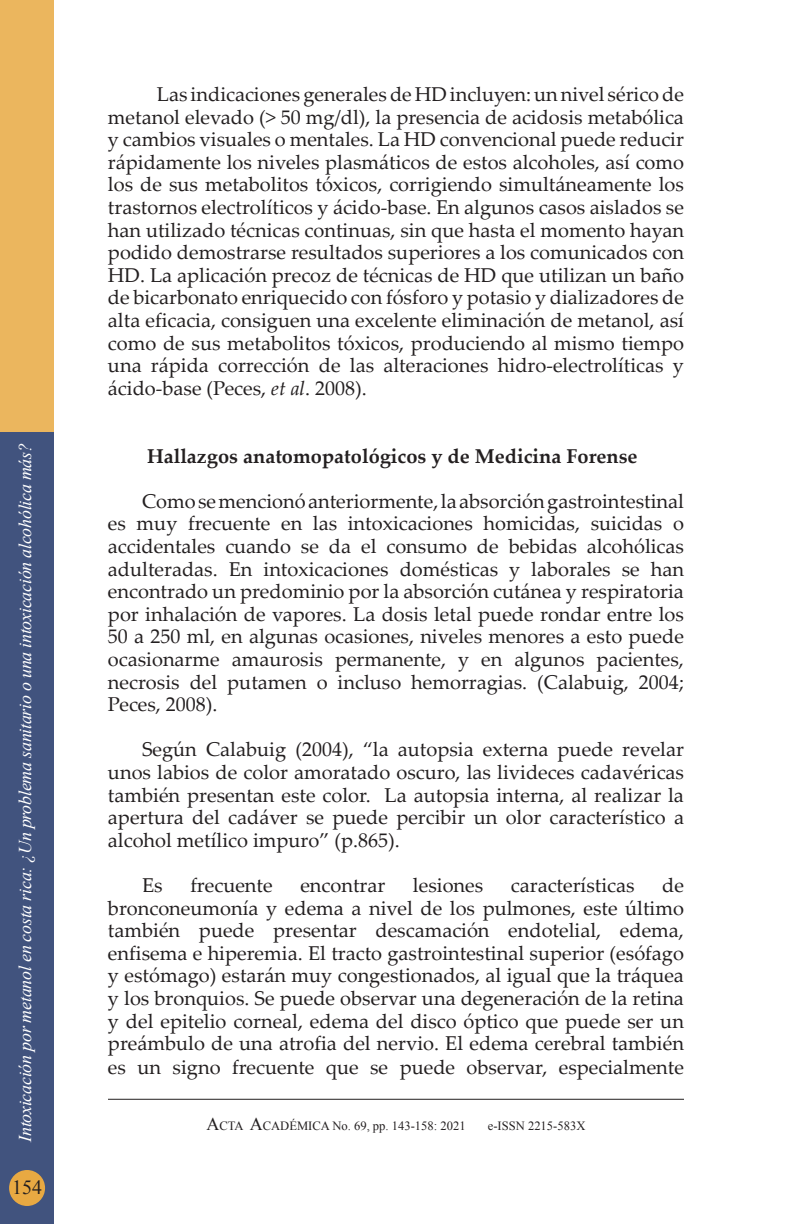
<style>
.page{position:relative;width:792px;height:1224px;background:#fff}
.page>*{position:absolute;margin:0;border:0;box-sizing:border-box;transform-origin:0 0}
.t1{font:20px/22.6px "Palatino Linotype";color:#231f20;text-align:justify}
.t2{font:700 20px "Palatino Linotype";color:#231f20}
.t3{font:20px "Times New Roman";color:#231f20}
.t4{font:italic 18px "Times New Roman";letter-spacing:-.015em;color:#fff}
.t5{font:12.6px "Times New Roman";color:#231f20}
.s1{font-style:italic}
.s2{font-size:18px}
</style>
<div class="page">
<hr style="left:108px;top:1099px;width:576px;height:1px;background:#231f20">
<div style="left:0;top:432px;width:54px;height:792px;background:#41537e"></div>
<div style="left:0;top:0;width:54px;height:432px;background:#ebb65e"></div>
<div style="left:9px;top:1170px;width:36px;height:36px;background:#e8a942;border-radius:50%"></div>
<p class="t4" style="left:13px;top:1142px;width:700px;rotate:-90deg">Intoxicación por metanol en costa rica: ¿Un problema sanitario o una intoxicación alcohólica más?</p>
<p class="t3" style="left:12px;top:1174px;width:31px">154</p>
<p class="t1" style="left:108px;top:82px;width:578px;text-indent:49px">Las indicaciones generales de HD incluyen: un nivel sérico de metanol elevado (&gt; 50 mg/dl), la presencia de acidosis metabólica y cambios visuales o mentales. La HD convencional puede reducir rápidamente los niveles plasmáticos de estos alcoholes, así como los de sus metabolitos tóxicos, corrigiendo simultáneamente los trastornos electrolíticos y ácido-base. En algunos casos aislados se han utilizado técnicas continuas, sin que hasta el momento hayan podido demostrarse resultados superiores a los comunicados con HD. La aplicación precoz de técnicas de HD que utilizan un baño de bicarbonato enriquecido con fósforo y potasio y dializadores de alta eficacia, consiguen una excelente eliminación de metanol, así como de sus metabolitos tóxicos, produciendo al mismo tiempo una rápida corrección de las alteraciones hidro-electrolíticas y ácido-base (Peces, <span class="s1">et al</span>. 2008).</p>
<p class="t2" style="left:147px;top:442px;width:492px">Hallazgos anatomopatológicos y de Medicina Forense</p>
<p class="t1" style="left:108px;top:489px;width:578px;text-indent:34px">Como se mencionó anteriormente, la absorción gastrointestinal es muy frecuente en las intoxicaciones homicidas, suicidas o accidentales cuando se da el consumo de bebidas alcohólicas adulteradas. En intoxicaciones domésticas y laborales se han encontrado un predominio por la absorción cutánea y respiratoria por inhalación de vapores. La dosis letal puede rondar entre los 50 a 250 ml, en algunas ocasiones, niveles menores a esto puede ocasionarme amaurosis permanente, y en algunos pacientes, necrosis del putamen o incluso hemorragias. (Calabuig, 2004; Peces, 2008).</p>
<p class="t1" style="left:108px;top:738px;width:578px;text-indent:34px">Según Calabuig (2004), “la autopsia externa puede revelar unos labios de color amoratado oscuro, las livideces cadavéricas también presentan este color. La autopsia interna, al realizar la apertura del cadáver se puede percibir un olor característico a alcohol metílico impuro” (p.865).</p>
<p class="t1" style="left:142px;top:873px;width:22px">Es</p>
<p class="t1" style="left:190px;top:873px;width:84px">frecuente</p>
<p class="t1" style="left:300px;top:873px;width:86px">encontrar</p>
<p class="t1" style="left:413px;top:873px;width:72px">lesiones</p>
<p class="t1" style="left:511px;top:873px;width:125px">características</p>
<p class="t1" style="left:108px;top:873px;width:578px;text-indent:554px">de bronconeumonía y edema a nivel de los pulmones, este último también puede presentar descamación endotelial, edema, enfisema e hiperemia. El tracto gastrointestinal superior (esófago y estómago) estarán muy congestionados, al igual que la tráquea y los bronquios. Se puede observar una degeneración de la retina y del epitelio corneal, edema del disco óptico que puede ser un preámbulo de una atrofia del nervio. El edema cerebral también es un signo frecuente que se puede observar, especialmente</p>
<p class="t5" style="left:207px;top:1118px;width:261px"><span class="s2">A</span>CTA <span class="s2">A</span>CADÉMICA No. 69, pp. 143-158: 2021</p>
<p class="t5" style="left:488px;top:1118px;width:99px">e-ISSN 2215-583X</p>
</div>
